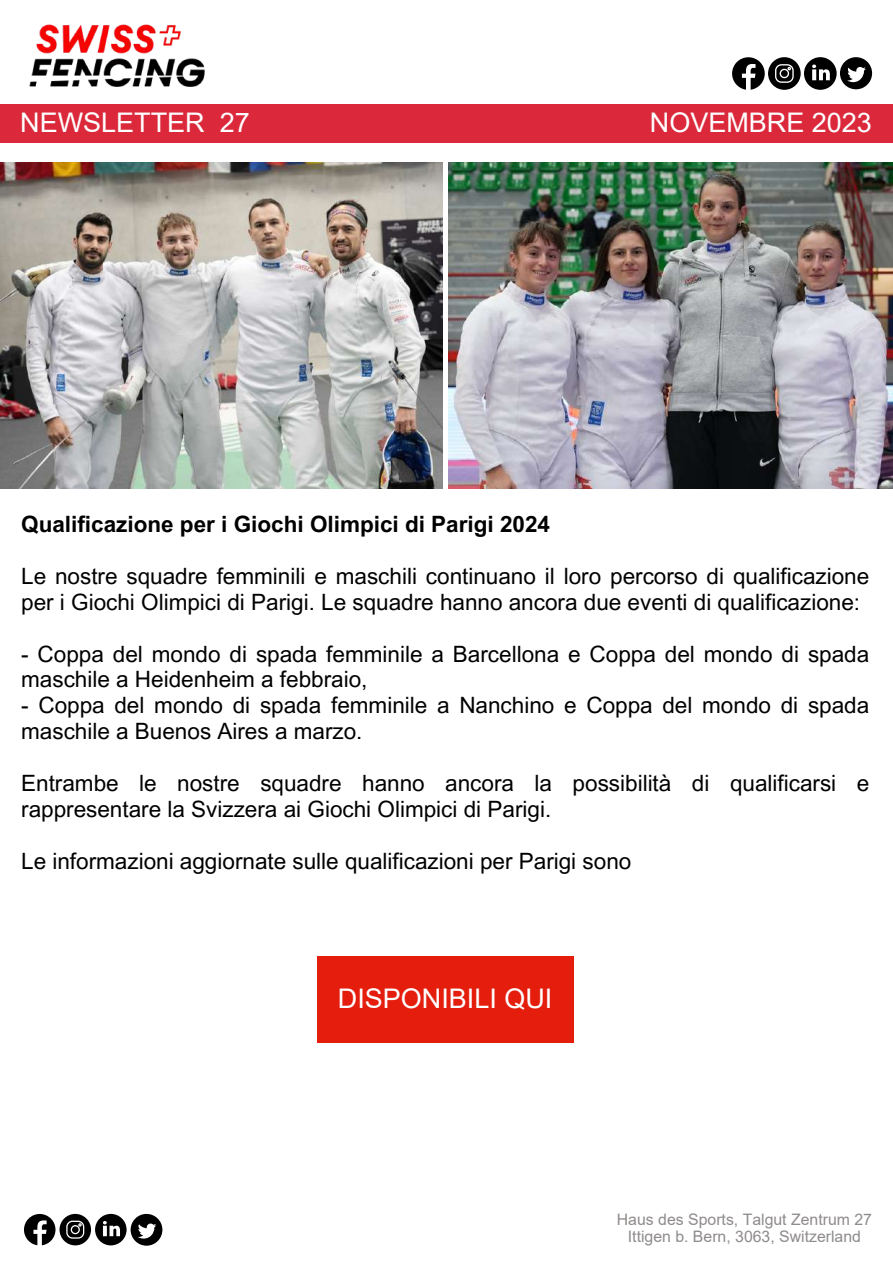
<style>
.page{position:relative;width:893px;height:1264px;background:#fff}
.page>*{position:absolute;margin:0;border:0;box-sizing:border-box;transform-origin:0 0}
.t1{font:27px "Arial";color:#fff}
.t2{font:22.5px/25.8px "Arial MT Pro";color:#000}
.t3{font:700 22.5px "Arial MT Pro";color:#000}
.t4{font:15.9px/16.8px "Arial";color:#8f8b8b;text-align:center}
</style>
<div class="page">
<img style="left:29px;top:24px;width:176px;height:63px">
<svg style="left:732px;top:57px;width:104px;height:33px"></svg>
<div style="left:839px;top:57px;width:33px;height:32px;background:#000;border-radius:50%"></div>
<svg style="left:847px;top:67px;width:18px;height:15px"></svg>
<svg style="left:24px;top:1213px;width:103px;height:32px"></svg>
<div style="left:131px;top:1213px;width:31px;height:32px;background:#000;border-radius:50%"></div>
<svg style="left:138px;top:1223px;width:18px;height:15px"></svg>
<div style="left:0;top:104px;width:892px;height:39px;background:#db293b"></div>
<img style="left:0;top:163px;width:443px;height:325px">
<img style="left:448px;top:163px;width:444px;height:325px">
<div style="left:317px;top:956px;width:256px;height:87px;background:#e41d0c"></div>
<p class="t1" style="left:20px;top:108px;width:231px">NEWSLETTER 27</p>
<p class="t1" style="left:649px;top:108px;width:223px">NOVEMBRE 2023</p>
<p class="t3" style="left:21px;top:516px;width:530px">Qualificazione per i Giochi Olimpici di Parigi 2024</p>
<p class="t2" style="left:21px;top:566px;width:849px">Le nostre squadre femminili e maschili continuano il loro percorso di qualificazione per i Giochi Olimpici di Parigi. Le squadre hanno ancora due eventi di qualificazione:</p>
<p class="t2" style="left:21px;top:643px;width:849px">- Coppa del mondo di spada femminile a Barcellona e Coppa del mondo di spada maschile a Heidenheim a febbraio,</p>
<p class="t2" style="left:21px;top:695px;width:849px">- Coppa del mondo di spada femminile a Nanchino e Coppa del mondo di spada maschile a Buenos Aires a marzo.</p>
<p class="t2" style="left:21px;top:773px;width:849px">Entrambe le nostre squadre hanno ancora la possibilità di qualificarsi e rappresentare la Svizzera ai Giochi Olimpici di Parigi.</p>
<p class="t2" style="left:21px;top:850px;width:611px">Le informazioni aggiornate sulle qualificazioni per Parigi sono</p>
<p class="t1" style="left:338px;top:983px;width:216px">DISPONIBILI QUI</p>
<p class="t4" style="left:617px;top:1210px;width:257px">Haus des Sports, Talgut Zentrum 27<br>Ittigen b. Bern, 3063, Switzerland</p>
</div>
